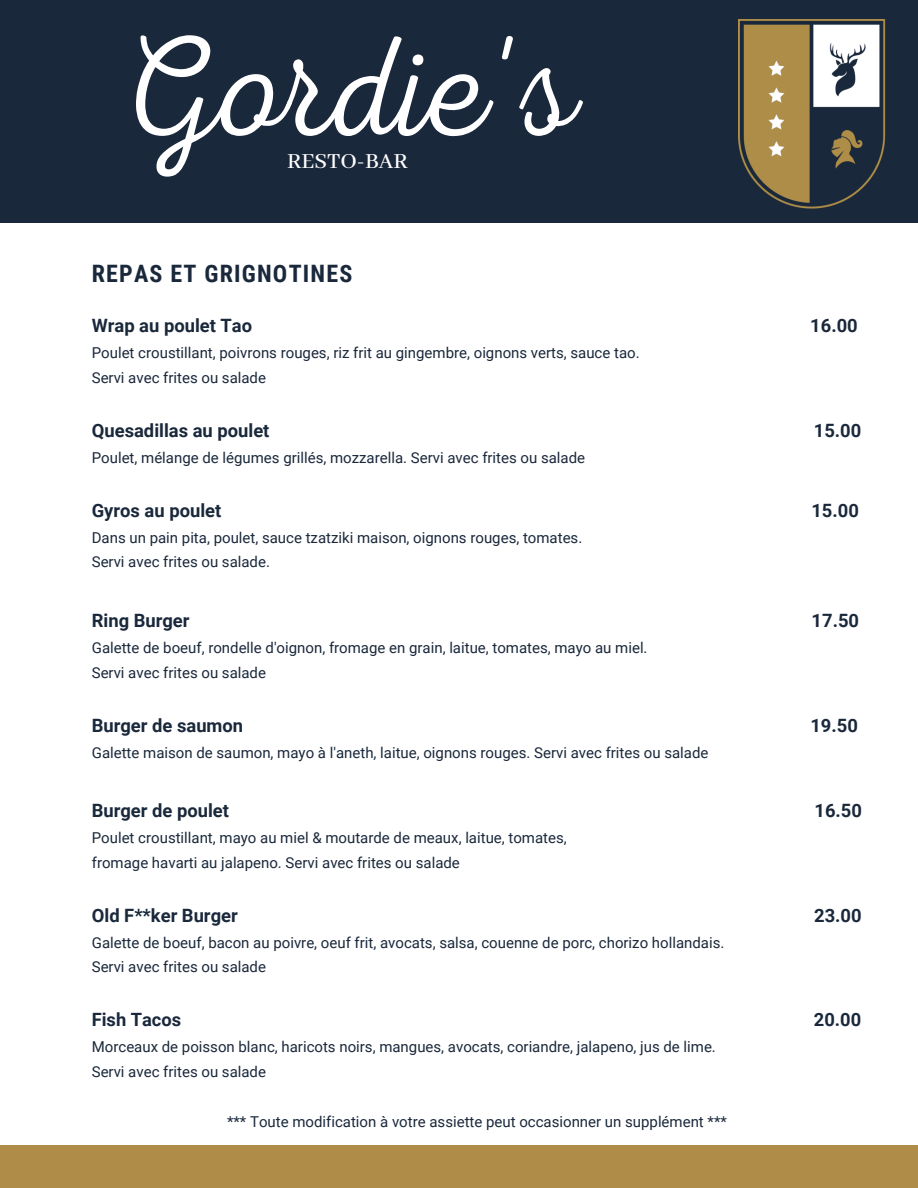
<style>
.page{position:relative;width:918px;height:1188px;background:#fff}
.page>*{position:absolute;margin:0;border:0;box-sizing:border-box;transform-origin:0 0}
.t1{font:142.5px "RTL Adam Script Thin";color:#fff}
.t2{font:700 24px "Roboto Condensed";letter-spacing:.05em;color:#1a283b}
.t3{font:500 24px "Abhaya Libre";color:#fff}
.t4{font:700 18.3px "Roboto";color:#1a283b}
.t5{font:15px/24.8px "Roboto";color:#1a283b}
</style>
<div class="page">
<div style="left:0;top:0;width:918px;height:223px;background:#1a283b"></div>
<div style="left:0;top:1145px;width:918px;height:43px;background:#af8d48"></div>
<img style="left:738px;top:20px;width:148px;height:189px">
<h1 class="t1" style="left:116px;top:6px;width:465px">Gordie's</h1>
<h2 class="t3" style="left:287px;top:148px;width:122px">RESTO-BAR</h2>
<h2 class="t2" style="left:92px;top:260px;width:262px">REPAS ET GRIGNOTINES</h2>
<p class="t4" style="left:92px;top:315px;width:162px">Wrap au poulet Tao</p>
<p class="t4" style="left:810px;top:315px;width:49px">16.00</p>
<p class="t5" style="left:92px;top:341px;width:549px">Poulet croustillant, poivrons rouges, riz frit au gingembre, oignons verts, sauce tao.<br>Servi avec frites ou salade</p>
<p class="t4" style="left:92px;top:420px;width:179px">Quesadillas au poulet</p>
<p class="t4" style="left:814px;top:420px;width:49px">15.00</p>
<p class="t5" style="left:92px;top:445px;width:495px">Poulet, mélange de légumes grillés, mozzarella. Servi avec frites ou salade</p>
<p class="t4" style="left:92px;top:500px;width:131px">Gyros au poulet</p>
<p class="t4" style="left:811px;top:500px;width:49px">15.00</p>
<p class="t5" style="left:92px;top:525px;width:492px">Dans un pain pita, poulet, sauce tzatziki maison, oignons rouges, tomates.<br>Servi avec frites ou salade.</p>
<p class="t4" style="left:92px;top:610px;width:99px">Ring Burger</p>
<p class="t4" style="left:812px;top:610px;width:49px">17.50</p>
<p class="t5" style="left:92px;top:635px;width:557px">Galette de boeuf, rondelle d'oignon, fromage en grain, laitue, tomates, mayo au miel.<br>Servi avec frites ou salade</p>
<p class="t4" style="left:92px;top:715px;width:153px">Burger de saumon</p>
<p class="t4" style="left:810px;top:715px;width:49px">19.50</p>
<p class="t5" style="left:92px;top:740px;width:618px">Galette maison de saumon, mayo à l'aneth, laitue, oignons rouges. Servi avec frites ou salade</p>
<p class="t4" style="left:92px;top:800px;width:139px">Burger de poulet</p>
<p class="t4" style="left:815px;top:800px;width:49px">16.50</p>
<p class="t5" style="left:92px;top:826px;width:476px">Poulet croustillant, mayo au miel &amp; moutarde de meaux, laitue, tomates, fromage havarti au jalapeno. Servi avec frites ou salade</p>
<p class="t4" style="left:92px;top:905px;width:147px">Old F**ker Burger</p>
<p class="t4" style="left:814px;top:905px;width:49px">23.00</p>
<p class="t5" style="left:92px;top:930px;width:634px">Galette de boeuf, bacon au poivre, oeuf frit, avocats, salsa, couenne de porc, chorizo hollandais.<br>Servi avec frites ou salade</p>
<p class="t4" style="left:92px;top:1009px;width:91px">Fish Tacos</p>
<p class="t4" style="left:814px;top:1009px;width:49px">20.00</p>
<p class="t5" style="left:92px;top:1035px;width:626px">Morceaux de poisson blanc, haricots noirs, mangues, avocats, coriandre, jalapeno, jus de lime.<br>Servi avec frites ou salade</p>
<p class="t5" style="left:227px;top:1109px;width:501px">*** Toute modification à votre assiette peut occasionner un supplément ***</p>
</div>
